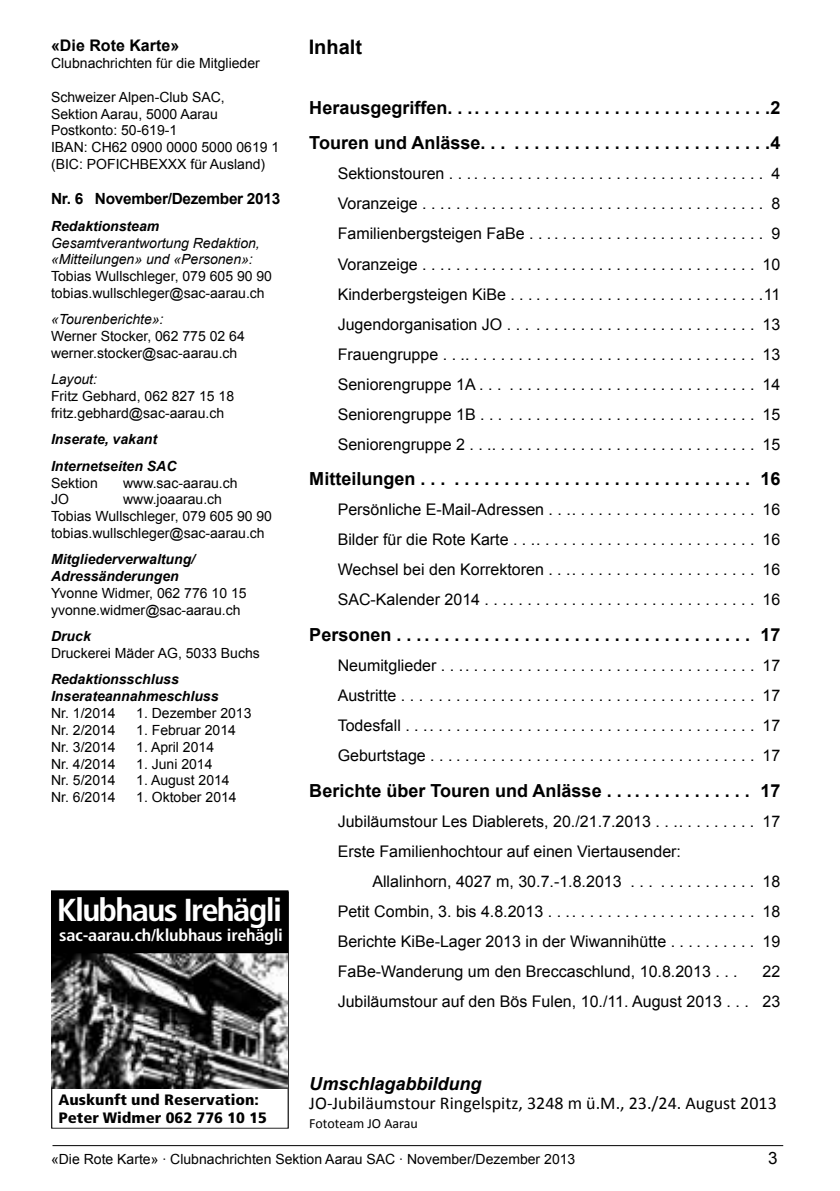
<style>
.page{position:relative;width:840px;height:1191px;background:#fff}
.page>*{position:absolute;margin:0;border:0;box-sizing:border-box;transform-origin:0 0}
.t1{font:700 condensed 31.8px "Frutiger LT Std";letter-spacing:-.05em;color:#fff;scale:1.09 1}
.t2{font:700 20px "Arial";color:#000}
.t3{font:700 18px/35.6px "Arial";color:#000}
.t4{font:18px "Calibri";color:#000}
.t5{font:italic 700 18px "Arial";color:#000}
.t6{font:17px "Arial";color:#000}
.t7{font:700 condensed 16.8px "Frutiger LT Std";letter-spacing:-.015em;color:#fff;scale:1.09 1}
.t8{font:16px/30px "Arial";color:#000;text-align:justify}
.t9{font:700 16px "Arial";color:#000}
.t10{font:700 15.4px "Arial";letter-spacing:-.02em;color:#000}
.t11{font:900 condensed 15px/18px "Frutiger LT Std";color:#000;scale:1.12 1}
.t12{font:14px/16.8px "Arial";color:#000}
.t13{font:italic 700 14px/16.8px "Arial";color:#000}
.t14{font:italic 14px/16.8px "Arial";color:#000}
.t15{font:14px "Calibri";color:#000}
</style>
<div class="page">
<hr style="left:52px;top:1145px;width:730px;height:1px;background:#000">
<img style="left:52px;top:953px;width:235px;height:135px">
<div style="left:51px;top:890px;width:237px;height:62px;background:#000"></div>
<div style="left:51px;top:890px;width:237px;height:63px;border:1px solid #000"></div>
<p class="t9" style="left:51px;top:35px;width:130px">«Die Rote Karte»</p>
<p class="t12" style="left:51px;top:55px;width:210px">Clubnachrichten für die Mitglieder</p>
<p class="t12" style="left:51px;top:89px;width:230px">Schweizer Alpen-Club SAC,<br>Sektion Aarau, 5000 Aarau<br>Postkonto: 50-619-1<br>IBAN: CH62 0900 0000 5000 0619 1 (BIC: POFICHBEXXX für Ausland)</p>
<p class="t10" style="left:51px;top:189px;width:231px">Nr. 6 November/Dezember 2013</p>
<p class="t13" style="left:51px;top:218px;width:110px">Redaktionsteam</p>
<p class="t14" style="left:51px;top:234px;width:210px">Gesamtverantwortung Redaktion, «Mitteilungen» und «Personen»:</p>
<p class="t12" style="left:51px;top:268px;width:222px">Tobias Wullschleger, 079 605 90 90 tobias.wullschleger@sac-aarau.ch</p>
<p class="t14" style="left:51px;top:311px;width:114px">«Tourenberichte»:</p>
<p class="t12" style="left:51px;top:328px;width:195px">Werner Stocker, 062 775 02 64 werner.stocker@sac-aarau.ch</p>
<p class="t14" style="left:51px;top:371px;width:47px">Layout:</p>
<p class="t12" style="left:51px;top:388px;width:184px">Fritz Gebhard, 062 827 15 18 fritz.gebhard@sac-aarau.ch</p>
<p class="t13" style="left:51px;top:427px;width:127px;line-height:26.4px">Inserate, vakant<br>Internetseiten SAC</p>
<p class="t12" style="left:51px;top:474px;width:48px">Sektion</p>
<p class="t12" style="left:123px;top:474px;width:116px">www.sac-aarau.ch</p>
<p class="t12" style="left:51px;top:491px;width:19px">JO</p>
<p class="t12" style="left:51px;top:491px;width:222px;text-indent:72px">www.joaarau.ch<br>Tobias Wullschleger, 079 605 90 90 tobias.wullschleger@sac-aarau.ch</p>
<p class="t13" style="left:51px;top:551px;width:145px">Mitgliederverwaltung/<br>Adressänderungen</p>
<p class="t12" style="left:51px;top:585px;width:197px">Yvonne Widmer, 062 776 10 15 yvonne.widmer@sac-aarau.ch</p>
<p class="t13" style="left:51px;top:628px;width:41px">Druck</p>
<p class="t12" style="left:51px;top:645px;width:210px">Druckerei Mäder AG, 5033 Buchs</p>
<p class="t13" style="left:51px;top:671px;width:169px">Redaktionsschluss<br>Inserateannahmeschluss</p>
<p class="t12" style="left:51px;top:705px;width:66px">Nr. 1/2014</p>
<p class="t12" style="left:136px;top:705px;width:117px">1. Dezember 2013</p>
<p class="t12" style="left:51px;top:721px;width:66px">Nr. 2/2014</p>
<p class="t12" style="left:136px;top:721px;width:101px">1. Februar 2014</p>
<p class="t12" style="left:51px;top:738px;width:66px">Nr. 3/2014</p>
<p class="t12" style="left:136px;top:738px;width:79px">1. April 2014</p>
<p class="t12" style="left:51px;top:755px;width:66px">Nr. 4/2014</p>
<p class="t12" style="left:136px;top:755px;width:78px">1. Juni 2014</p>
<p class="t12" style="left:51px;top:772px;width:66px">Nr. 5/2014</p>
<p class="t12" style="left:136px;top:772px;width:95px">1. August 2014</p>
<p class="t12" style="left:51px;top:789px;width:66px">Nr. 6/2014</p>
<p class="t12" style="left:136px;top:789px;width:102px">1. Oktober 2014</p>
<h1 class="t1" style="left:57px;top:891px;width:208px">Klubhaus Irehägli</h1>
<p class="t7" style="left:59px;top:925px;width:207px">sac-aarau.ch/klubhaus irehägli</p>
<p class="t11" style="left:59px;top:1090px;width:187px">Auskunft und Reservation:<br>Peter Widmer 062 776 10 15</p>
<p class="t2" style="left:308px;top:34px;width:55px">Inhalt</p>
<p class="t3" style="left:309px;top:90px;width:472px">Herausgegriffen. . .. . . . . . . . . . . . . . . . . . . . . . . . . . . . . .2<br>Touren und Anlässe. . . . . . . . . . . . . . . . . . . . . . . . . . . . .4</p>
<p class="t8" style="left:337px;top:159px;width:444px">Sektionstouren . . . . . . . . . . . . . . . . . . . . . . . . . . . . . . . . . . . . 4<br>Voranzeige . . . . . . . . . . . . . . . . . . . . . . . . . . . . . . . . . . . . . . . 8<br>Familienbergsteigen FaBe . . . . . . . . . . . . . . . . . . . . . . . . . . . 9<br>Voranzeige . . . . . . . . . . . . . . . . . . . . . . . . . . . . . . . . . . . . . . 10<br>Kinderbergsteigen KiBe . . . . . . . . . . . . . . . . . . . . . . . . . . . . .11<br>Jugendorganisation JO . . . . . . . . . . . . . . . . . . . . . . . . . . . . 13<br>Frauengruppe . . .. . . . . . . . . . . . . . . . . . . . . . . . . . . . . . . . . 13<br>Seniorengruppe 1A . . . . . . . . . . . . . . . . . . . . . . . . . . . . . . . 14<br>Seniorengruppe 1B . . . . . . . . . . . . . . . . . . . . . . . . . . . . . . . 15<br>Seniorengruppe 2 . . .. . . . . . . . . . . . . . . . . . . . . . . . . . . . . . 15</p>
<p class="t3" style="left:309px;top:462px;width:472px">Mitteilungen . . . . . . . . . . . . . . . . . . . . . . . . . . . . . . . . . 16</p>
<p class="t8" style="left:337px;top:495px;width:444px">Persönliche E-Mail-Adressen . . .. . . . . . . . . . . . . . . . . . . . . 16<br>Bilder für die Rote Karte . . .. . . . . . . . . . . . . . . . . . . . . . . . . 16<br>Wechsel bei den Korrektoren . . .. . . . . . . . . . . . . . . . . . . . . 16<br>SAC-Kalender 2014 . . . . . . . . . . . . . . . . . . . . . . . . . . . . . . . 16</p>
<p class="t3" style="left:309px;top:617px;width:472px">Personen . . . . . . . . . . . . . . . . . . . . . . . . . . . . . . . . . . . . 17</p>
<p class="t8" style="left:337px;top:650px;width:444px">Neumitglieder . . .. . . . . . . . . . . . . . . . . . . . . . . . . . . . . . . . . 17<br>Austritte . . . . . . . . . . . . . . . . . . . . . . . . . . . . . . . . . . . . . . . . 17<br>Todesfall . . .. . . . . . . . . . . . . . . . . . . . . . . . . . . . . . . . . . . . . 17<br>Geburtstage . . . . . . . . . . . . . . . . . . . . . . . . . . . . . . . . . . . . . 17</p>
<p class="t3" style="left:309px;top:773px;width:472px">Berichte über Touren und Anlässe . . . . . . . . . . . . . . . 17</p>
<p class="t8" style="left:337px;top:806px;width:444px">Jubiläumstour Les Diablerets, 20./21.7.2013 . . .. . . . . . . . . 17<br>Erste Familienhochtour auf einen Viertausender:</p>
<p class="t8" style="left:337px;top:866px;width:444px;text-indent:35px">Allalinhorn, 4027 m, 30.7.-1.8.2013 . . . . . . . . . . . . . . 18<br>Petit Combin, 3. bis 4.8.2013 . . .. . . . . . . . . . . . . . . . . . . . . 18<br>Berichte KiBe-Lager 2013 in der Wiwannihütte . . . . . . . . . . 19<br>FaBe-Wanderung um den Breccaschlund, 10.8.2013 . . .</p>
<p class="t8" style="left:337px;top:956px;width:444px;text-align:right">22<br>Jubiläumstour auf den Bös Fulen, 10./11. August 2013 . . . 23</p>
<p class="t5" style="left:309px;top:1072px;width:174px">Umschlagabbildung</p>
<p class="t4" style="left:309px;top:1091px;width:468px">JO-Jubiläumstour Ringelspitz, 3248 m ü.M., 23./24. August 2013</p>
<p class="t15" style="left:309px;top:1114px;width:110px">Fototeam JO Aarau</p>
<p class="t12" style="left:51px;top:1150px;width:525px">«Die Rote Karte» · Clubnachrichten Sektion Aarau SAC · November/Dezember 2013</p>
<p class="t6" style="left:767px;top:1146px;width:11px">3</p>
</div>
